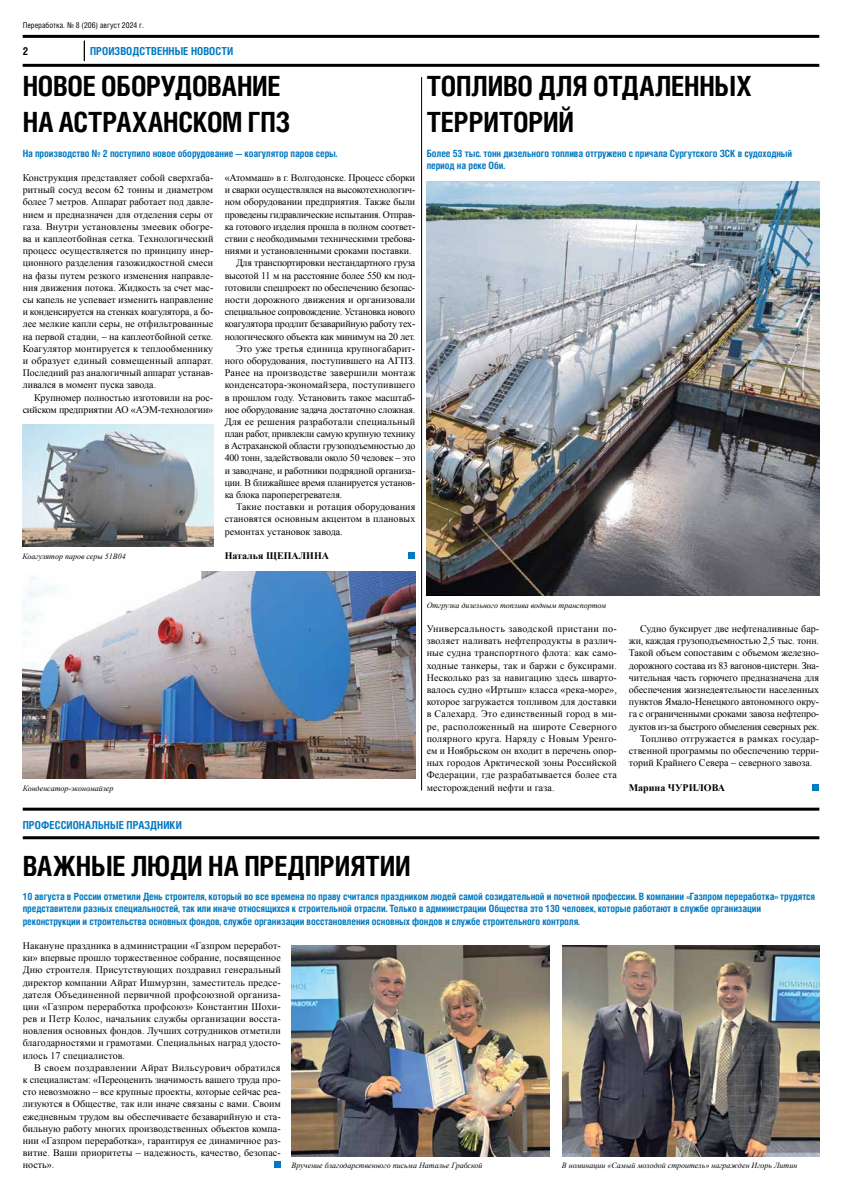
<style>
.page{position:relative;width:842px;height:1191px;background:#fff}
.page>*{position:absolute;margin:0;border:0;box-sizing:border-box;transform-origin:0 0}
.t1{font:700 condensed 27.9px/36.5px "Helios C Cn";letter-spacing:-.01em;color:#000}
.t2{font:700 condensed 11px "Helios";letter-spacing:.005em;color:#0079c1}
.t3{font:700 condensed 11px "Helios";color:#000}
.t4{font:10px/12.2px "Times New Roman";letter-spacing:-.01em;color:#000;text-align:justify}
.t5{font:700 condensed 10px/12.2px "Helios C Cn";letter-spacing:-.01em;color:#0079c1}
.t6{font:10px "Times New Roman";letter-spacing:.01em;color:#000}
.t7{font:10px "Times New Roman";letter-spacing:.015em;color:#000}
.t8{font:700 10px "Times New Roman";color:#000}
.t9{font:italic 8px "Times New Roman";color:#000}
.t10{font:condensed 8px "Helios";color:#000}
</style>
<div class="page">
<hr style="left:23px;top:64px;width:796px;height:3px;background:#000">
<hr style="left:23px;top:35px;width:796px;height:3px;background:#000">
<div style="left:812px;top:783px;width:7px;height:7px;background:#0079c1"></div>
<svg style="left:84px;top:41px;width:1px;height:20px"></svg>
<div style="left:408px;top:552px;width:7px;height:7px;background:#0079c1"></div>
<img style="left:23px;top:571px;width:392px;height:207px">
<div style="left:274px;top:1161px;width:7px;height:7px;background:#0079c1"></div>
<hr style="left:23px;top:836px;width:796px;height:3px;background:#000">
<hr style="left:23px;top:807px;width:796px;height:3px;background:#000">
<img style="left:291px;top:945px;width:258px;height:211px">
<img style="left:562px;top:945px;width:257px;height:211px">
<img style="left:427px;top:181px;width:392px;height:414px">
<hr style="left:421px;top:77px;width:1px;height:713px;background:#000">
<img style="left:23px;top:425px;width:190px;height:122px">
<p class="t10" style="left:23px;top:21px;width:123px">Переработка. № 8 (206) август 2024 г.</p>
<p class="t3" style="left:23px;top:44px;width:7px">2</p>
<p class="t2" style="left:90px;top:44px;width:145px">ПРОИЗВОДСТВЕННЫЕ НОВОСТИ</p>
<h1 class="t1" style="left:23px;top:67px;width:269px">НОВОЕ ОБОРУДОВАНИЕ<br>НА АСТРАХАНСКОМ ГПЗ</h1>
<p class="t5" style="left:23px;top:147px;width:316px">На производство № 2 поступило новое оборудование — коагулятор паров серы.</p>
<p class="t4" style="left:23px;top:171px;width:192px">Конструкция представляет собой сверхгаба&shy;ритный сосуд весом 62 тонны и диаметром более 7 метров. Аппарат работает под давле&shy;нием и предназначен для отделения серы от газа. Внутри установлены змеевик обогре&shy;ва и каплеотбойная сетка. Технологический процесс осуществляется по принципу инер&shy;ционного разделения газожидкостной смеси на фазы путем резкого изменения направле&shy;ния движения потока. Жидкость за счет мас&shy;сы капель не успевает изменить направление и конденсируется на стенках коагулятора, а бо&shy;лее мелкие капли серы, не отфильтрованные на первой стадии, – на каплеотбойной сетке.<br>Коагулятор монтируется к теплообменнику и образует единый совмещенный аппарат.<br>Последний раз аналогичный аппарат устанав&shy;ливался в момент пуска завода.</p>
<p class="t4" style="left:23px;top:391px;width:192px;text-align:right">Крупномер полностью изготовили на рос&shy;сийском предприятии АО «АЭМ-технологии»</p>
<p class="t4" style="left:225px;top:171px;width:192px">«Атоммаш» в г. Волгодонске. Процесс сборки</p>
<p class="t4" style="left:225px;top:184px;width:192px">и сварки осуществлялся на высокотехнологич-</p>
<p class="t4" style="left:225px;top:196px;width:192px">ном оборудовании предприятия. Также были</p>
<p class="t4" style="left:225px;top:208px;width:192px">проведены гидравлические испытания. Отправ-</p>
<p class="t4" style="left:225px;top:220px;width:192px">ка готового изделия прошла в полном соответ-</p>
<p class="t4" style="left:225px;top:232px;width:192px">ствии с необходимыми техническими требова-</p>
<p class="t4" style="left:225px;top:245px;width:188px">ниями и установленными сроками поставки.</p>
<p class="t4" style="left:236px;top:257px;width:181px">Для транспортировки нестандартного груза</p>
<p class="t4" style="left:225px;top:269px;width:192px">высотой 11 м на расстояние более 550 км под-</p>
<p class="t4" style="left:225px;top:281px;width:192px">готовили спецпроект по обеспечению безопас-</p>
<p class="t4" style="left:225px;top:293px;width:192px">ности дорожного движения и организовали</p>
<p class="t4" style="left:225px;top:305px;width:192px">специальное сопровождение. Установка нового</p>
<p class="t4" style="left:225px;top:318px;width:192px">коагулятора продлит безаварийную работу тех-</p>
<p class="t4" style="left:225px;top:330px;width:192px">нологического объекта как минимум на 20 лет.</p>
<p class="t6" style="left:236px;top:342px;width:181px">Это уже третья единица крупногабарит-</p>
<p class="t4" style="left:225px;top:354px;width:192px">ного оборудования, поступившего на АГПЗ.</p>
<p class="t7" style="left:225px;top:366px;width:192px">Ранее на производстве завершили монтаж</p>
<p class="t6" style="left:225px;top:378px;width:192px">конденсатора-экономайзера, поступившего</p>
<p class="t4" style="left:225px;top:391px;width:192px">в прошлом году. Установить такое масштаб-</p>
<p class="t4" style="left:225px;top:403px;width:192px">ное оборудование задача достаточно сложная.</p>
<p class="t6" style="left:225px;top:415px;width:192px">Для ее решения разработали специальный</p>
<p class="t4" style="left:225px;top:427px;width:192px">план работ, привлекли самую крупную технику</p>
<p class="t4" style="left:225px;top:439px;width:192px">в Астраханской области грузоподъемностью до</p>
<p class="t4" style="left:225px;top:452px;width:192px">400 тонн, задействовали около 50 человек – это</p>
<p class="t4" style="left:225px;top:464px;width:192px">и заводчане, и работники подрядной организа-</p>
<p class="t4" style="left:225px;top:476px;width:192px">ции. В ближайшее время планируется установ-</p>
<p class="t4" style="left:225px;top:488px;width:119px">ка блока пароперегревателя.</p>
<p class="t6" style="left:236px;top:500px;width:181px">Такие поставки и ротация оборудования</p>
<p class="t4" style="left:225px;top:513px;width:192px">становятся основным акцентом в плановых</p>
<p class="t4" style="left:225px;top:525px;width:120px">ремонтах установок завода.</p>
<p class="t8" style="left:225px;top:548px;width:106px">Наталья ЩЕПАЛИНА</p>
<p class="t9" style="left:23px;top:551px;width:105px">Коагулятор паров серы 51В04</p>
<h1 class="t1" style="left:427px;top:67px;width:326px">ТОПЛИВО ДЛЯ ОТДАЛЕННЫХ<br>ТЕРРИТОРИЙ</h1>
<p class="t5" style="left:427px;top:147px;width:367px">Более 53 тыс. тонн дизельного топлива отгружено с причала Сургутского ЗСК в судоходный период на реке Оби.</p>
<p class="t9" style="left:23px;top:782px;width:92px">Конденсатор-экономайзер</p>
<p class="t9" style="left:427px;top:599px;width:181px">Отгрузка дизельного топлива водным транспортом</p>
<p class="t4" style="left:427px;top:622px;width:192px">Универсальность заводской пристани по&shy;зволяет наливать нефтепродукты в различ&shy;ные судна транспортного флота: как само&shy;ходные танкеры, так и баржи с буксирами.<br>Несколько раз за навигацию здесь шварто&shy;валось судно «Иртыш» класса «река-море», которое загружается топливом для доставки в Салехард. Это единственный город в ми&shy;ре, расположенный на широте Северного полярного круга. Наряду с Новым Уренго&shy;ем и Ноябрьском он входит в перечень опор&shy;ных городов Арктической зоны Российской Федерации, где разрабатывается более ста месторождений нефти и газа.</p>
<p class="t4" style="left:640px;top:622px;width:180px">Судно буксирует две нефтеналивные бар-</p>
<p class="t4" style="left:629px;top:634px;width:192px">жи, каждая грузоподъемностью 2,5 тыс. тонн.</p>
<p class="t4" style="left:629px;top:647px;width:192px">Такой объем сопоставим с объемом железно-</p>
<p class="t4" style="left:629px;top:659px;width:192px">дорожного состава из 83 вагонов-цистерн. Зна-</p>
<p class="t4" style="left:629px;top:671px;width:192px">чительная часть горючего предназначена для</p>
<p class="t4" style="left:629px;top:683px;width:192px">обеспечения жизнедеятельности населенных</p>
<p class="t4" style="left:629px;top:695px;width:192px">пунктов Ямало-Ненецкого автономного окру-</p>
<p class="t4" style="left:629px;top:708px;width:192px">га с ограниченными сроками завоза нефтепро-</p>
<p class="t4" style="left:629px;top:720px;width:192px">дуктов из-за быстрого обмеления северных рек.</p>
<p class="t7" style="left:640px;top:731px;width:180px">Топливо отгружается в рамках государ-</p>
<p class="t4" style="left:629px;top:744px;width:192px">ственной программы по обеспечению терри-</p>
<p class="t4" style="left:629px;top:756px;width:185px">торий Крайнего Севера – северного завоза.</p>
<p class="t8" style="left:629px;top:780px;width:98px">Марина ЧУРИЛОВА</p>
<p class="t2" style="left:23px;top:818px;width:161px">ПРОФЕССИОНАЛЬНЫЕ ПРАЗДНИКИ</p>
<h1 class="t1" style="left:23px;top:847px;width:390px">ВАЖНЫЕ ЛЮДИ НА ПРЕДПРИЯТИИ</h1>
<p class="t5" style="left:23px;top:890px;width:794px">10 августа в России отметили День строителя, который во все времена по праву считался праздником людей самой созидательной и почетной профессии. В компании «Газпром переработка» трудятся представители разных специальностей, так или иначе относящихся к строительной отрасли. Только в администрации Общества это 130 человек, которые работают в службе организации реконструкции и строительства основных фондов, службе организации восстановления основных фондов и службе строительного контроля.</p>
<p class="t4" style="left:23px;top:939px;width:260px">Накануне праздника в администрации «Газпром переработ&shy;ки» впервые прошло торжественное собрание, посвященное Дню строителя. Присутствующих поздравил генеральный директор компании Айрат Ишмурзин, заместитель предсе&shy;дателя Объединенной первичной профсоюзной организа&shy;ции «Газпром переработка профсоюз» Константин Шохи&shy;рев и Петр Колос, начальник службы организации восста&shy;новления основных фондов. Лучших сотрудников отметили благодарностями и грамотами. Специальных наград удосто&shy;илось 17 специалистов.</p>
<p class="t4" style="left:23px;top:1061px;width:259px;text-indent:11px">В своем поздравлении Айрат Вильсурович обратился к специалистам: «Переоценить значимость вашего труда про&shy;сто невозможно – все крупные проекты, которые сейчас реа&shy;лизуются в Обществе, так или иначе связаны с вами. Своим ежедневным трудом вы обеспечиваете безаварийную и ста&shy;бильную работу многих производственных объектов компа&shy;нии «Газпром переработка», гарантируя ее динамичное раз&shy;витие. Ваши приоритеты – надежность, качество, безопас&shy;ность».</p>
<p class="t9" style="left:292px;top:1160px;width:192px">Вручение благодарственного письма Наталье Грабской</p>
<p class="t9" style="left:562px;top:1160px;width:237px">В номинации «Самый молодой строитель» награжден Игорь Литин</p>
</div>
